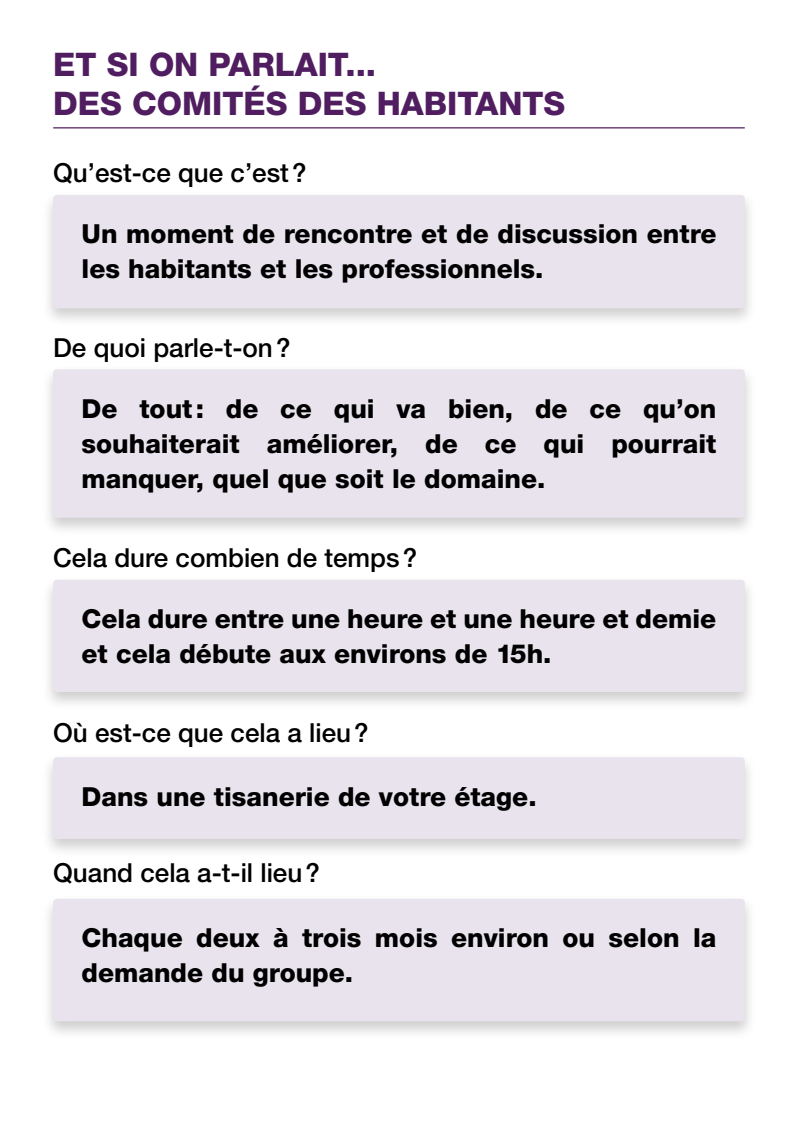
<style>
.page{position:relative;width:798px;height:1134px;background:#fff}
.page>*{position:absolute;margin:0;border:0;box-sizing:border-box;transform-origin:0 0}
.t1{font:800 32.5px/39px "Helvetica Neue LT Std";color:#501e60}
.t2{font:800 26.25px/35px "Helvetica Neue LT Std";color:#000}
.t3{font:500 26.25px "Helvetica Neue LT Std";color:#000}
</style>
<div class="page">
<hr style="left:53px;top:127px;width:691px;height:1px;background:#501e60">
<div style="left:41px;top:190px;width:715px;height:137px;background:#000;opacity:.2"></div>
<div style="left:53px;top:195px;width:691px;height:113px;background:#e9e3ed;border-radius:4px"></div>
<div style="left:41px;top:364px;width:715px;height:172px;background:#000;opacity:.2"></div>
<div style="left:53px;top:369px;width:691px;height:149px;background:#e9e3ed;border-radius:4px"></div>
<div style="left:41px;top:575px;width:715px;height:136px;background:#000;opacity:.2"></div>
<div style="left:53px;top:580px;width:691px;height:112px;background:#e9e3ed;border-radius:4px"></div>
<div style="left:41px;top:752px;width:715px;height:106px;background:#000;opacity:.2"></div>
<div style="left:53px;top:757px;width:691px;height:82px;background:#e9e3ed;border-radius:4px"></div>
<div style="left:41px;top:894px;width:715px;height:146px;background:#000;opacity:.2"></div>
<div style="left:53px;top:899px;width:691px;height:122px;background:#e9e3ed;border-radius:4px"></div>
<p class="t1" style="left:53px;top:45px;width:513px">ET SI ON PARLAIT...<br>DES COMITÉS DES HABITANTS</p>
<p class="t3" style="left:53px;top:157px;width:255px">Qu’est-ce que c’est?</p>
<p class="t2" style="left:81px;top:216px;width:636px">Un moment de rencontre et de discussion entre les habitants et les professionnels.</p>
<p class="t3" style="left:53px;top:332px;width:239px">De quoi parle-t-on?</p>
<p class="t2" style="left:81px;top:391px;width:636px;text-align:justify">De tout: de ce qui va bien, de ce qu’on souhaiterait améliorer, de ce qui pourrait manquer, quel que soit le domaine.</p>
<p class="t3" style="left:53px;top:542px;width:365px">Cela dure combien de temps?</p>
<p class="t2" style="left:81px;top:601px;width:636px">Cela dure entre une heure et une heure et demie et cela débute aux environs de 15h.</p>
<p class="t3" style="left:53px;top:717px;width:317px">Où est-ce que cela a lieu?</p>
<p class="t2" style="left:81px;top:779px;width:456px">Dans une tisanerie de votre étage.</p>
<p class="t3" style="left:53px;top:857px;width:268px">Quand cela a-t-il lieu?</p>
<p class="t2" style="left:81px;top:920px;width:636px">Chaque deux à trois mois environ ou selon la demande du groupe.</p>
</div>
